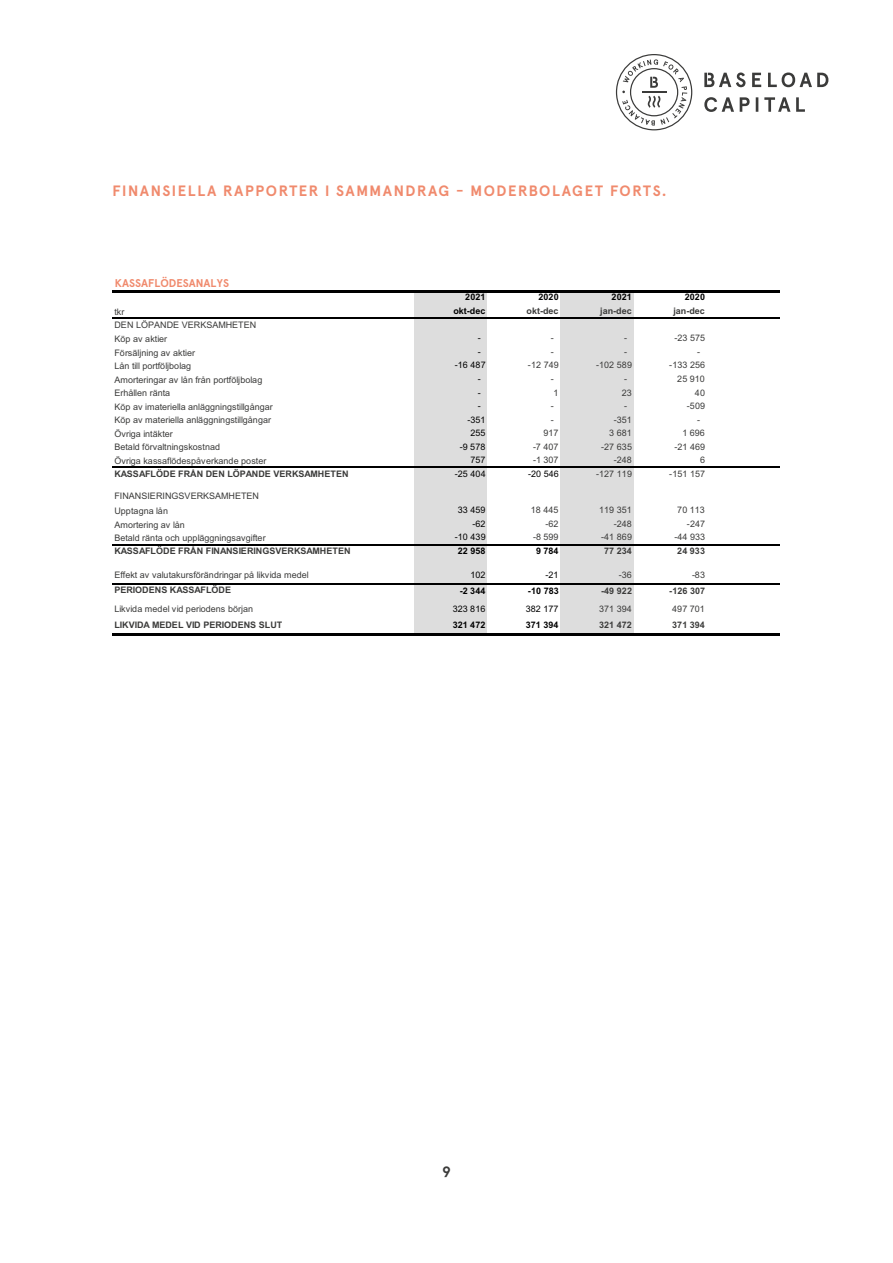
<style>
.page{position:relative;width:893px;height:1263px;background:#fff}
.page>*{position:absolute;margin:0;border:0;box-sizing:border-box;transform-origin:0 0}
.t1{font:700 15px "Apercu Pro";letter-spacing:.1em;color:#f08a6d}
.t2{font:700 15px "Apercu Pro";color:#3b3b3a}
.t3{font:700 11.25px "Apercu Pro";color:#f08a6d}
.t4{font:9px/13.5px "Arial";letter-spacing:.005em;color:#3b3b3a}
.t5{font:700 9px "Arial";letter-spacing:.005em;color:#3b3b3a}
.t6{font:9px/13.5px "Arial";letter-spacing:.005em;color:#000;text-align:right}
.t7{font:700 9px "Arial";letter-spacing:.005em;color:#000}
</style>
<div class="page">
<svg style="left:616px;top:54px;width:76px;height:76px"></svg>
<svg style="left:704px;top:97px;width:101px;height:15px"></svg>
<svg style="left:704px;top:73px;width:124px;height:14px"></svg>
<div style="left:414px;top:291px;width:74px;height:343px;background:#ddd"></div>
<div style="left:561px;top:291px;width:73px;height:343px;background:#ddd"></div>
<hr style="left:113px;top:290px;width:667px;height:2px;background:#000">
<hr style="left:113px;top:318px;width:667px;height:1px;background:#000">
<hr style="left:113px;top:467px;width:667px;height:1px;background:#000">
<hr style="left:113px;top:544px;width:667px;height:1px;background:#000">
<hr style="left:113px;top:584px;width:667px;height:1px;background:#000">
<hr style="left:113px;top:633px;width:667px;height:2px;background:#000">
<h1 class="t1" style="left:112px;top:179px;width:555px">FINANSIELLA RAPPORTER I SAMMANDRAG - MODERBOLAGET FORTS.</h1>
<p class="t3" style="left:115px;top:276px;width:116px">KASSAFLÖDESANALYS</p>
<p class="t4" style="left:114px;top:305px;width:160px">tkr<br>DEN LÖPANDE VERKSAMHETEN<br>Köp av aktier<br>Försäljning av aktier<br>Lån till portföljbolag<br>Amorteringar av lån från portföljbolag<br>Erhållen ränta<br>Köp av imateriella anläggningstillgångar<br>Köp av materiella anläggningstillgångar<br>Övriga intäkter<br>Betald förvaltningskostnad<br>Övriga kassaflödespåverkande poster</p>
<p class="t7" style="left:465px;top:292px;width:22px">2021</p>
<p class="t7" style="left:538px;top:292px;width:22px">2020</p>
<p class="t7" style="left:453px;top:306px;width:34px">okt-dec</p>
<p class="t5" style="left:527px;top:306px;width:34px">okt-dec</p>
<p class="t6" style="left:478px;top:332px;width:4px">-</p>
<p class="t4" style="left:551px;top:332px;width:4px">-</p>
<p class="t7" style="left:612px;top:292px;width:22px">2021</p>
<p class="t7" style="left:685px;top:292px;width:22px">2020</p>
<p class="t5" style="left:600px;top:306px;width:33px">jan-dec</p>
<p class="t5" style="left:673px;top:306px;width:33px">jan-dec</p>
<p class="t4" style="left:624px;top:332px;width:4px">-</p>
<p class="t4" style="left:674px;top:332px;width:32px">-23 575</p>
<p class="t6" style="left:478px;top:345px;width:4px">-</p>
<p class="t4" style="left:551px;top:345px;width:4px">-</p>
<p class="t4" style="left:624px;top:345px;width:4px">-</p>
<p class="t4" style="left:697px;top:345px;width:4px">-</p>
<p class="t6" style="left:455px;top:359px;width:32px">-16 487</p>
<p class="t4" style="left:528px;top:359px;width:32px">-12 749</p>
<p class="t4" style="left:596px;top:359px;width:37px">-102 589</p>
<p class="t4" style="left:669px;top:359px;width:37px">-133 256</p>
<p class="t6" style="left:478px;top:372px;width:4px">-</p>
<p class="t4" style="left:551px;top:372px;width:4px">-</p>
<p class="t4" style="left:624px;top:372px;width:4px">-</p>
<p class="t4" style="left:677px;top:372px;width:29px">25 910</p>
<p class="t6" style="left:478px;top:386px;width:4px">-</p>
<p class="t4" style="left:554px;top:386px;width:6px">1</p>
<p class="t4" style="left:622px;top:386px;width:12px">23</p>
<p class="t4" style="left:695px;top:386px;width:12px">40</p>
<p class="t6" style="left:478px;top:399px;width:4px">-</p>
<p class="t4" style="left:551px;top:399px;width:4px">-</p>
<p class="t4" style="left:624px;top:399px;width:4px">-</p>
<p class="t4" style="left:687px;top:399px;width:20px">-509</p>
<p class="t6" style="left:467px;top:413px;width:20px">-351</p>
<p class="t4" style="left:551px;top:413px;width:4px">-</p>
<p class="t4" style="left:614px;top:413px;width:20px">-351</p>
<p class="t4" style="left:697px;top:413px;width:4px">-</p>
<p class="t6" style="left:470px;top:426px;width:17px">255</p>
<p class="t4" style="left:543px;top:426px;width:17px">917</p>
<p class="t4" style="left:609px;top:426px;width:24px">3 681</p>
<p class="t4" style="left:682px;top:426px;width:24px">1 696</p>
<p class="t6" style="left:460px;top:440px;width:27px">-9 578</p>
<p class="t4" style="left:533px;top:440px;width:27px">-7 407</p>
<p class="t4" style="left:601px;top:440px;width:32px">-27 635</p>
<p class="t4" style="left:674px;top:440px;width:32px">-21 469</p>
<p class="t6" style="left:470px;top:454px;width:17px">757</p>
<p class="t4" style="left:533px;top:454px;width:27px">-1 307</p>
<p class="t4" style="left:614px;top:454px;width:20px">-248</p>
<p class="t4" style="left:700px;top:454px;width:6px">6</p>
<p class="t5" style="left:114px;top:469px;width:236px">KASSAFLÖDE FRÅN DEN LÖPANDE VERKSAMHETEN</p>
<p class="t6" style="left:455px;top:467px;width:32px">-25 404</p>
<p class="t6" style="left:528px;top:467px;width:32px">-20 546</p>
<p class="t6" style="left:458px;top:504px;width:29px">33 459 -62</p>
<p class="t4" style="left:596px;top:467px;width:37px">-127 119</p>
<p class="t4" style="left:669px;top:467px;width:37px">-151 157</p>
<p class="t4" style="left:114px;top:490px;width:146px">FINANSIERINGSVERKSAMHETEN</p>
<p class="t4" style="left:531px;top:504px;width:29px">18 445</p>
<p class="t4" style="left:599px;top:504px;width:34px">119 351</p>
<p class="t4" style="left:677px;top:504px;width:29px">70 113</p>
<p class="t4" style="left:114px;top:504px;width:153px">Upptagna lån<br>Amortering av lån<br>Betald ränta och uppläggningsavgifter</p>
<p class="t4" style="left:614px;top:517px;width:20px">-248</p>
<p class="t4" style="left:546px;top:517px;width:14px">-62</p>
<p class="t4" style="left:687px;top:517px;width:20px">-247</p>
<p class="t6" style="left:455px;top:531px;width:32px">-10 439</p>
<p class="t4" style="left:533px;top:531px;width:27px">-8 599</p>
<p class="t4" style="left:601px;top:531px;width:32px">-41 869</p>
<p class="t4" style="left:674px;top:531px;width:32px">-44 933</p>
<p class="t5" style="left:114px;top:546px;width:238px">KASSAFLÖDE FRÅN FINANSIERINGSVERKSAMHETEN</p>
<p class="t4" style="left:114px;top:569px;width:196px">Effekt av valutakursförändringar på likvida medel</p>
<p class="t7" style="left:458px;top:546px;width:29px">22 958</p>
<p class="t6" style="left:470px;top:569px;width:17px">102</p>
<p class="t7" style="left:536px;top:546px;width:24px">9 784</p>
<p class="t6" style="left:546px;top:569px;width:14px">-21</p>
<p class="t5" style="left:604px;top:546px;width:29px">77 234</p>
<p class="t5" style="left:677px;top:546px;width:29px">24 933</p>
<p class="t4" style="left:619px;top:569px;width:14px">-36</p>
<p class="t4" style="left:692px;top:569px;width:14px">-83</p>
<p class="t5" style="left:114px;top:585px;width:118px">PERIODENS KASSAFLÖDE</p>
<p class="t4" style="left:114px;top:603px;width:140px">Likvida medel vid periodens början</p>
<p class="t5" style="left:114px;top:620px;width:170px">LIKVIDA MEDEL VID PERIODENS SLUT</p>
<p class="t7" style="left:460px;top:585px;width:27px">-2 344</p>
<p class="t7" style="left:528px;top:585px;width:32px">-10 783</p>
<p class="t5" style="left:601px;top:585px;width:32px">-49 922</p>
<p class="t5" style="left:669px;top:585px;width:37px">-126 307</p>
<p class="t6" style="left:453px;top:602px;width:34px">323 816</p>
<p class="t6" style="left:526px;top:602px;width:34px">382 177</p>
<p class="t4" style="left:599px;top:602px;width:34px">371 394</p>
<p class="t4" style="left:672px;top:602px;width:34px">497 701</p>
<p class="t7" style="left:453px;top:620px;width:34px">321 472</p>
<p class="t7" style="left:526px;top:620px;width:34px">371 394</p>
<p class="t5" style="left:599px;top:620px;width:34px">321 472</p>
<p class="t5" style="left:672px;top:620px;width:34px">371 394</p>
<h1 class="t2" style="left:442px;top:1160px;width:10px">9</h1>
</div>
